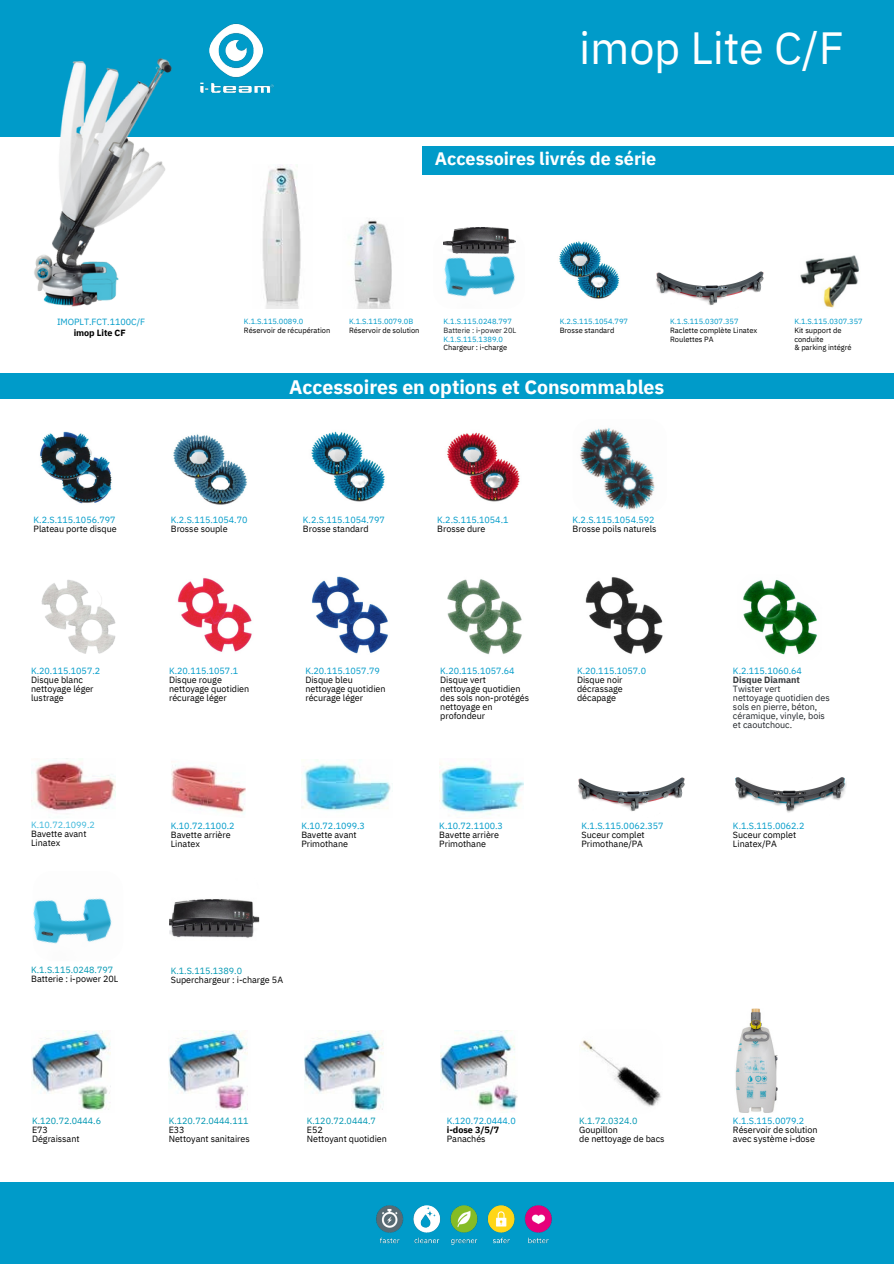
<style>
.page{position:relative;width:894px;height:1264px;background:#fff}
.page>*{position:absolute;margin:0;border:0;box-sizing:border-box;transform-origin:0 0}
.t1{font:45px "IBM Plex Sans";letter-spacing:-.005em;color:#fff}
.t2{font:700 19.5px "IBM Plex Sans";letter-spacing:-.005em;color:#fff}
.t3{font:700 18px "IBM Plex Sans";letter-spacing:-.005em;color:#fff}
.t4{font:9px/9px "IBM Plex Sans";letter-spacing:-.005em;color:#000}
.t5{font:9px/9px "IBM Plex Sans";letter-spacing:-.005em;color:#009bc9}
.t6{font:9px/9px "IBM Plex Sans";letter-spacing:-.005em;color:#23272b}
.t7{font:9px/9px "IBM Plex Sans";letter-spacing:-.005em;color:#0097b2}
.t8{font:700 9px "IBM Plex Sans";letter-spacing:-.005em;color:#000}
.t9{font:7.5px/8.7px "IBM Plex Sans";letter-spacing:-.005em;color:#000}
.t10{font:7.5px "IBM Plex Sans";letter-spacing:-.005em;color:#009bc9}
.t11{font:7.5px "IBM Plex Sans";letter-spacing:-.005em;color:#23272b}
.s1{color:#000}
.s2{color:#009bc9}
.s3{font-weight:700;color:#3a3c3f}
.s4{color:#23272b}
.s5{color:#3eb8db}
.s6{color:#0097b2}
.s7{font-weight:700;color:#000}
</style>
<div class="page">
<div style="left:0;top:0;width:893px;height:136px;background:#009bc9"></div>
<div style="left:0;top:1182px;width:893px;height:81px;background:#009bc9"></div>
<img style="left:200px;top:23px;width:74px;height:70px">
<img style="left:31px;top:58px;width:141px;height:249px">
<img style="left:262px;top:165px;width:39px;height:144px">
<img style="left:353px;top:220px;width:39px;height:88px">
<img style="left:559px;top:241px;width:61px;height:58px">
<img style="left:800px;top:255px;width:59px;height:53px">
<div style="left:422px;top:146px;width:471px;height:29px;background:#009bc9"></div>
<img style="left:376px;top:1205px;width:176px;height:40px">
<div style="left:0;top:373px;width:893px;height:26px;background:#009bc9"></div>
<img style="left:168px;top:1030px;width:80px;height:80px">
<img style="left:32px;top:1030px;width:79px;height:80px">
<img style="left:304px;top:1030px;width:80px;height:81px">
<img style="left:440px;top:1030px;width:77px;height:80px">
<img style="left:447px;top:432px;width:73px;height:70px">
<img style="left:173px;top:434px;width:74px;height:71px">
<img style="left:311px;top:431px;width:74px;height:71px">
<img style="left:40px;top:431px;width:72px;height:73px">
<img style="left:580px;top:428px;width:75px;height:82px">
<img style="left:33px;top:568px;width:95px;height:95px;border-radius:19px">
<img style="left:169px;top:568px;width:94px;height:95px;border-radius:19px">
<img style="left:304px;top:568px;width:95px;height:95px;border-radius:19px">
<img style="left:440px;top:568px;width:95px;height:95px;border-radius:19px">
<img style="left:576px;top:568px;width:94px;height:95px;border-radius:19px">
<img style="left:734px;top:568px;width:95px;height:96px;border-radius:19px">
<img style="left:579px;top:1029px;width:83px;height:84px;border-radius:19px">
<img style="left:169px;top:899px;width:90px;height:39px">
<img style="left:33px;top:898px;width:79px;height:46px">
<img style="left:735px;top:1008px;width:42px;height:104px">
<img style="left:433px;top:231px;width:92px;height:78px;border-radius:19px">
<img style="left:443px;top:227px;width:72px;height:26px">
<img style="left:301px;top:759px;width:90px;height:52px">
<img style="left:439px;top:762px;width:84px;height:53px">
<img style="left:31px;top:758px;width:85px;height:53px">
<img style="left:171px;top:764px;width:74px;height:50px">
<img style="left:656px;top:271px;width:108px;height:35px">
<img style="left:578px;top:777px;width:107px;height:34px">
<img style="left:735px;top:777px;width:111px;height:36px">
<p class="t1" style="left:579px;top:18px;width:266px">imop Lite C/F</p>
<h5 class="t3" style="left:435px;top:146px;width:223px">Accessoires livrés de série</h5>
<p class="t5" style="left:57px;top:317px;width:90px">IMOPLT.FCT.1100C/F</p>
<p class="t8" style="left:74px;top:327px;width:53px">imop Lite CF</p>
<p class="t10" style="left:244px;top:316px;width:61px">K.1.S.115.0089.0</p>
<p class="t9" style="left:244px;top:326px;width:88px">Réservoir de récupération</p>
<p class="t10" style="left:349px;top:316px;width:66px">K.1.S.115.0079.0B</p>
<p class="t9" style="left:349px;top:326px;width:72px">Réservoir de solution</p>
<p class="t10" style="left:443px;top:316px;width:70px">K.1.S.115.0248.797</p>
<p class="t11" style="left:443px;top:325px;width:74px">Batterie : i-power 20L</p>
<p class="t10" style="left:443px;top:334px;width:61px">K.1.S.115.1389.0</p>
<p class="t9" style="left:443px;top:343px;width:65px">Chargeur : i-charge</p>
<h2 class="t10" style="left:559px;top:316px;width:70px">K.2.S.115.1054.797</h2>
<p class="t9" style="left:559px;top:326px;width:56px">Brosse standard</p>
<h5 class="t10" style="left:670px;top:316px;width:70px">K.1.S.115.0307.357</h5>
<p class="t9" style="left:670px;top:326px;width:89px">Raclette complète Linatex</p>
<h5 class="t9" style="left:670px;top:334px;width:45px">Roulettes PA</h5>
<p class="t10" style="left:794px;top:316px;width:70px">K.1.S.115.0307.357</p>
<h5 class="t9" style="left:794px;top:326px;width:49px">Kit support de conduite</h5>
<p class="t9" style="left:794px;top:343px;width:59px">&amp; parking intégré</p>
<h1 class="t2" style="left:289px;top:374px;width:376px">Accessoires en options et Consommables</h1>
<p class="t5" style="left:34px;top:515px;width:85px">K.2.S.115.1056.797<br><span class="s1">Plateau porte disque</span></p>
<h5 class="t4" style="left:572px;top:515px;width:86px"><span class="s2">K.2.S.115.1054.592<br></span>Brosse poils naturels</h5>
<h5 class="t5" style="left:171px;top:515px;width:78px">K.2.S.115.1054.70<br><span class="s1">Brosse souple</span></h5>
<p class="t5" style="left:437px;top:515px;width:73px">K.2.S.115.1054.1<br><span class="s1">Brosse dure</span></p>
<p class="t5" style="left:303px;top:515px;width:83px">K.2.S.115.1054.797<br><span class="s1">Brosse standard</span></p>
<p class="t5" style="left:31px;top:666px;width:70px">K.20.115.1057.2</p>
<p class="t4" style="left:31px;top:675px;width:64px">Disque blanc nettoyage léger lustrage</p>
<h5 class="t5" style="left:169px;top:666px;width:70px">K.20.115.1057.1<br><span class="s1">Disque rouge</span></h5>
<p class="t4" style="left:169px;top:684px;width:82px">nettoyage quotidien récurage léger</p>
<p class="t5" style="left:305px;top:666px;width:76px">K.20.115.1057.79<br><span class="s1">Disque bleu</span></p>
<p class="t4" style="left:305px;top:684px;width:82px">nettoyage quotidien récurage léger</p>
<p class="t4" style="left:440px;top:666px;width:82px"><span class="s2">K.20.115.1057.64<br></span>Disque vert nettoyage quotidien</p>
<h5 class="t4" style="left:440px;top:693px;width:90px">des sols non-protégés nettoyage en profondeur</h5>
<p class="t5" style="left:577px;top:666px;width:70px">K.20.115.1057.0<br><span class="s1">Disque noir</span></p>
<h5 class="t4" style="left:577px;top:684px;width:47px">décrassage décapage</h5>
<p class="t5" style="left:732px;top:666px;width:70px">K.2.115.1060.64<br><span class="s3">Disque Diamant<br></span><span class="s4">Twister vert</span></p>
<h5 class="t6" style="left:732px;top:693px;width:98px">nettoyage quotidien des</h5>
<p class="t6" style="left:732px;top:702px;width:93px">sols en pierre, béton, céramique, vinyle, bois</p>
<h5 class="t6" style="left:732px;top:720px;width:61px">et caoutchouc.</h5>
<p class="t4" style="left:31px;top:820px;width:65px"><span class="s5">K.10.72.1099.2<br></span>Bavette avant<br>Linatex</p>
<p class="t4" style="left:171px;top:821px;width:65px"><span class="s2">K.10.72.1100.2<br></span>Bavette arrière<br>Linatex</p>
<h5 class="t4" style="left:301px;top:821px;width:65px"><span class="s2">K.10.72.1099.3<br></span>Bavette avant<br>Primothane</h5>
<p class="t4" style="left:439px;top:821px;width:65px"><span class="s2">K.10.72.1100.3<br></span>Bavette arrière<br>Primothane</p>
<p class="t4" style="left:581px;top:821px;width:84px"><span class="s2">K.1.S.115.0062.357<br></span>Suceur complet<br>Primothane/PA</p>
<h5 class="t4" style="left:732px;top:821px;width:73px"><span class="s2">K.1.S.115.0062.2<br></span>Suceur complet<br>Linatex/PA</h5>
<p class="t4" style="left:31px;top:965px;width:89px"><span class="s6">K.1.S.115.0248.797<br></span>Batterie : i-power 20L</p>
<h5 class="t4" style="left:171px;top:965px;width:114px"><span class="s6">K.1.S.115.1389.0<br></span>Superchargeur : i-charge 5A</h5>
<p class="t7" style="left:32px;top:1116px;width:70px">K.120.72.0444.6<br><span class="s1">E73<br>Dégraissant</span></p>
<h5 class="t4" style="left:169px;top:1116px;width:83px"><span class="s6">K.120.72.0444.111<br></span>E33<br>Nettoyant sanitaires</h5>
<p class="t4" style="left:307px;top:1116px;width:82px"><span class="s6">K.120.72.0444.7<br></span>E52<br>Nettoyant quotidien</p>
<p class="t5" style="left:446px;top:1116px;width:70px">K.120.72.0444.0 <span class="s7">i-dose 3/5/7<br></span><span class="s1">Panachés</span></p>
<p class="t4" style="left:579px;top:1116px;width:87px"><span class="s6">K.1.72.0324.0<br></span>Goupillon<br>de nettoyage de bacs</p>
<h5 class="t4" style="left:732px;top:1116px;width:86px"><span class="s2">K.1.S.115.0079.2<br></span>Réservoir de solution avec système i-dose</h5>
</div>
